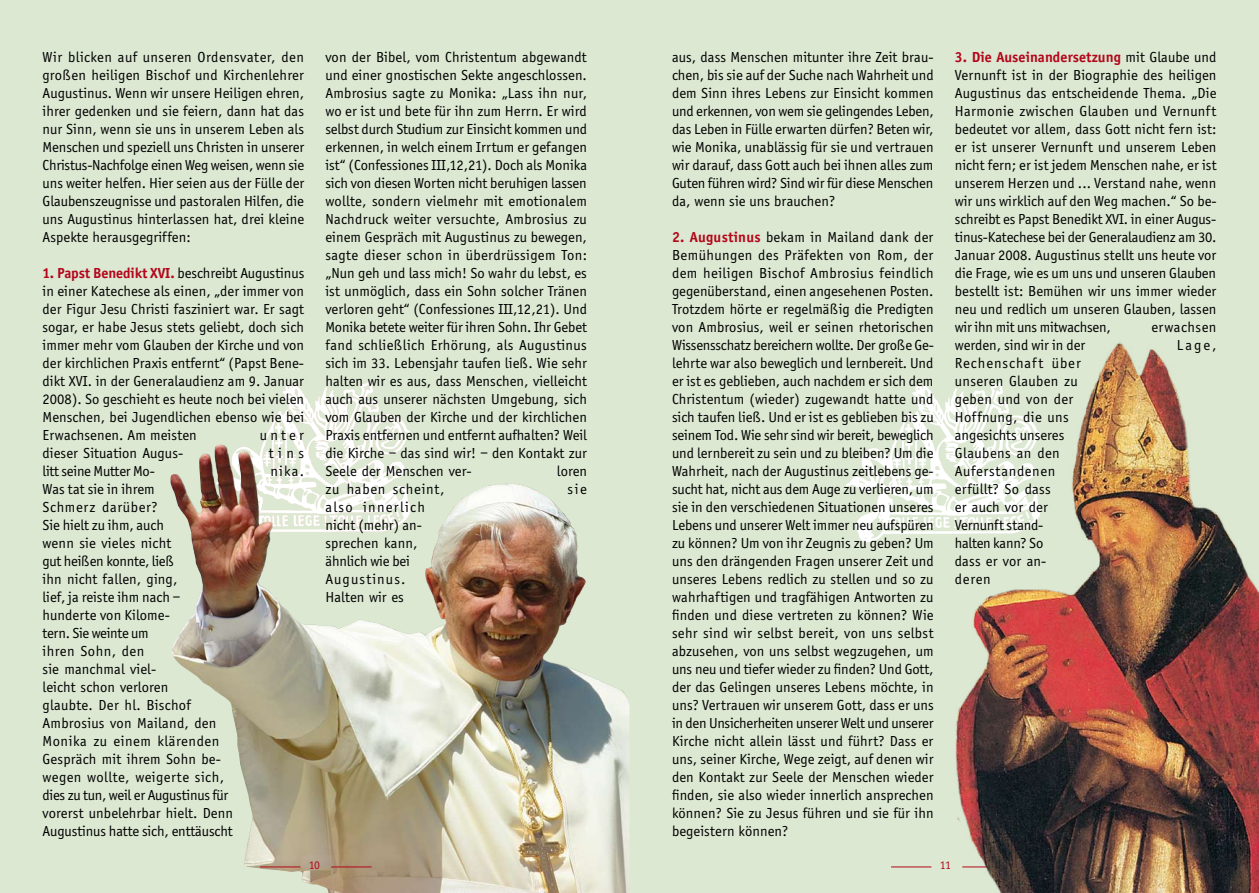
<style>
.page{position:relative;width:1259px;height:893px;background:#dce8d2}
.page>*{position:absolute;margin:0;border:0;box-sizing:border-box;transform-origin:0 0}
.t1{font:15px/18px "Officina Sans";letter-spacing:.005em;color:#000;text-align:justify}
.t2{font:15px/18px "Officina Sans";letter-spacing:.025em;color:#000}
.t3{font:15px "Officina Sans";letter-spacing:-.015em;color:#000}
.t4{font:15px "Officina Sans";letter-spacing:.05em;color:#000}
.t5{font:15px "Officina Sans";letter-spacing:.03em;color:#000}
.t6{font:12px "Officina Sans";color:#b3071b}
.s1{font-weight:700;color:#b3071b}
</style>
<div class="page">
<img style="left:264px;top:381px;width:147px;height:60px">
<img style="left:170px;top:441px;width:459px;height:452px">
<hr style="left:260px;top:866px;width:40px;height:1px;background:#b3071b">
<hr style="left:331px;top:866px;width:41px;height:1px;background:#b3071b">
<hr style="left:891px;top:866px;width:40px;height:1px;background:#b3071b">
<img style="left:846px;top:385px;width:104px;height:157px">
<img style="left:950px;top:342px;width:309px;height:551px">
<p class="t1" style="left:43px;top:48px;width:263px">Wir blicken auf unseren Ordensvater, den großen heiligen Bischof und Kirchenlehrer Augustinus. Wenn wir unsere Heiligen ehren, ihrer gedenken und sie feiern, dann hat das nur Sinn, wenn sie uns in unserem Leben als Menschen und speziell uns Christen in unserer Christus-Nachfolge einen Weg weisen, wenn sie uns weiter helfen. Hier seien aus der Fülle der Glaubenszeugnisse und pastoralen Hilfen, die uns Augustinus hinterlassen hat, drei kleine Aspekte herausgegriffen:</p>
<p class="t1" style="left:43px;top:264px;width:263px"><span class="s1">1. Papst Benedikt XVI.</span> beschreibt Augustinus in einer Katechese als einen, „der immer von der Figur Jesu Christi fasziniert war. Er sagt sogar, er habe Jesus stets geliebt, doch sich immer mehr vom Glauben der Kirche und von der kirchlichen Praxis entfernt“ (Papst Bene&shy;dikt XVI. in der Generalaudienz am 9. Januar 2008). So geschieht es heute noch bei vielen Menschen, bei Jugendlichen ebenso wie bei Erwachsenen. Am meisten</p>
<p class="t1" style="left:260px;top:426px;width:46px">unter</p>
<p class="t1" style="left:43px;top:444px;width:142px">dieser Situation Augus-</p>
<p class="t1" style="left:269px;top:444px;width:37px">tins</p>
<p class="t3" style="left:43px;top:463px;width:114px">litt seine Mutter Mo-</p>
<p class="t1" style="left:270px;top:462px;width:35px">nika.</p>
<p class="t1" style="left:43px;top:480px;width:192px;text-align:left">Was tat sie in ihrem<br>Schmerz darüber?<br>Sie hielt zu ihm, auch<br>wenn sie vieles nicht<br>gut heißen konnte, ließ<br>ihn nicht fallen, ging,<br>lief, ja reiste ihm nach – hunderte von Kilome-<br>tern. Sie weinte um<br>ihren Sohn, den<br>sie manchmal viel-<br>leicht schon verloren<br>glaubte. Der hl. Bischof<br>Ambrosius von Mailand, den<br>Monika zu einem klärenden<br>Gespräch mit ihrem Sohn be&shy;wegen wollte, weigerte sich, dies zu tun, weil er Augustinus für vorerst unbelehrbar hielt. Denn<br>Augustinus hatte sich, enttäuscht</p>
<p class="t1" style="left:325px;top:48px;width:263px">von der Bibel, vom Christentum abgewandt und einer gnostischen Sekte angeschlossen.<br>Ambrosius sagte zu Monika: „Lass ihn nur, wo er ist und bete für ihn zum Herrn. Er wird selbst durch Studium zur Einsicht kommen und erkennen, in welch einem Irrtum er gefangen ist“ (Confessiones III,12,21). Doch als Monika sich von diesen Worten nicht beruhigen lassen wollte, sondern vielmehr mit emotionalem Nachdruck weiter versuchte, Ambrosius zu einem Gespräch mit Augustinus zu bewegen, sagte dieser schon in überdrüssigem Ton: „Nun geh und lass mich! So wahr du lebst, es ist unmöglich, dass ein Sohn solcher Tränen verloren geht“ (Confessiones III,12,21). Und Monika betete weiter für ihren Sohn. Ihr Gebet fand schließlich Erhörung, als Augustinus sich im 33. Lebensjahr taufen ließ. Wie sehr halten wir es aus, dass Menschen, vielleicht auch aus unserer nächsten Umgebung, sich vom Glauben der Kirche und der kirchlichen Praxis entfernen und entfernt aufhalten? Weil die Kirche – das sind wir! – den Kontakt zur Seele der Menschen ver-</p>
<p class="t1" style="left:557px;top:462px;width:31px">loren</p>
<p class="t4" style="left:325px;top:481px;width:120px">zu haben scheint,</p>
<p class="t1" style="left:567px;top:480px;width:21px">sie</p>
<p class="t1" style="left:325px;top:498px;width:101px;text-align:left">also innerlich nicht (mehr) an&shy;sprechen kann, ähnlich wie bei<br>Augustinus.<br>Halten wir es</p>
<p class="t1" style="left:672px;top:48px;width:263px">aus, dass Menschen mitunter ihre Zeit brau&shy;chen, bis sie auf der Suche nach Wahrheit und dem Sinn ihres Lebens zur Einsicht kommen und erkennen, von wem sie gelingendes Leben, das Leben in Fülle erwarten dürfen? Beten wir, wie Monika, unablässig für sie und vertrauen wir darauf, dass Gott auch bei ihnen alles zum Guten führen wird? Sind wir für diese Menschen da, wenn sie uns brauchen?</p>
<p class="t1" style="left:672px;top:228px;width:263px"><span class="s1">2. Augustinus</span> bekam in Mailand dank der Bemühungen des Präfekten von Rom, der dem heiligen Bischof Ambrosius feindlich gegenüberstand, einen angesehenen Posten.<br>Trotzdem hörte er regelmäßig die Predigten von Ambrosius, weil er seinen rhetorischen Wissensschatz bereichern wollte. Der große Ge&shy;lehrte war also beweglich und lernbereit. Und er ist es geblieben, auch nachdem er sich dem Christentum (wieder) zugewandt hatte und sich taufen ließ. Und er ist es geblieben bis zu seinem Tod. Wie sehr sind wir bereit, beweglich und lernbereit zu sein und zu bleiben? Um die Wahrheit, nach der Augustinus zeitlebens ge&shy;sucht hat, nicht aus dem Auge zu verlieren, um sie in den verschiedenen Situationen unseres Lebens und unserer Welt immer neu aufspüren zu können? Um von ihr Zeugnis zu geben? Um uns den drängenden Fragen unserer Zeit und unseres Lebens redlich zu stellen und so zu wahrhaftigen und tragfähigen Antworten zu finden und diese vertreten zu können? Wie sehr sind wir selbst bereit, von uns selbst abzusehen, von uns selbst wegzugehen, um uns neu und tiefer wieder zu finden? Und Gott, der das Gelingen unseres Lebens möchte, in uns? Vertrauen wir unserem Gott, dass er uns in den Unsicherheiten unserer Welt und unserer Kirche nicht allein lässt und führt? Dass er uns, seiner Kirche, Wege zeigt, auf denen wir den Kontakt zur Seele der Menschen wieder finden, sie also wieder innerlich ansprechen können? Sie zu Jesus führen und sie für ihn begeistern können?</p>
<p class="t1" style="left:955px;top:48px;width:263px"><span class="s1">3. Die Auseinandersetzung</span> mit Glaube und Vernunft ist in der Biographie des heiligen Augustinus das entscheidende Thema. „Die Harmonie zwischen Glauben und Vernunft bedeutet vor allem, dass Gott nicht fern ist: er ist unserer Vernunft und unserem Leben nicht fern; er ist jedem Menschen nahe, er ist unserem Herzen und ... Verstand nahe, wenn wir uns wirklich auf den Weg machen.“ So be&shy;schreibt es Papst Benedikt XVI. in einer Augus&shy;tinus-Katechese bei der Generalaudienz am 30.<br>Januar 2008. Augustinus stellt uns heute vor die Frage, wie es um uns und unseren Glauben bestellt ist: Bemühen wir uns immer wieder neu und redlich um unseren Glauben, lassen wir ihn mit uns mitwachsen,</p>
<p class="t5" style="left:1151px;top:319px;width:66px">erwachsen</p>
<p class="t1" style="left:955px;top:336px;width:132px">werden, sind wir in der</p>
<p class="t1" style="left:1177px;top:336px;width:41px">Lage,</p>
<p class="t2" style="left:955px;top:354px;width:127px">Rechenschaft über unseren Glauben zu geben und von der<br>Hoffnung, die uns angesichts unseres<br>Glaubens an den<br>Auferstandenen erfüllt? So dass<br>er auch vor der<br>Vernunft stand&shy;halten kann? So<br>dass er vor an&shy;deren</p>
<p class="t6" style="left:309px;top:858px;width:13px">10</p>
<p class="t6" style="left:940px;top:858px;width:13px">11</p>
</div>
